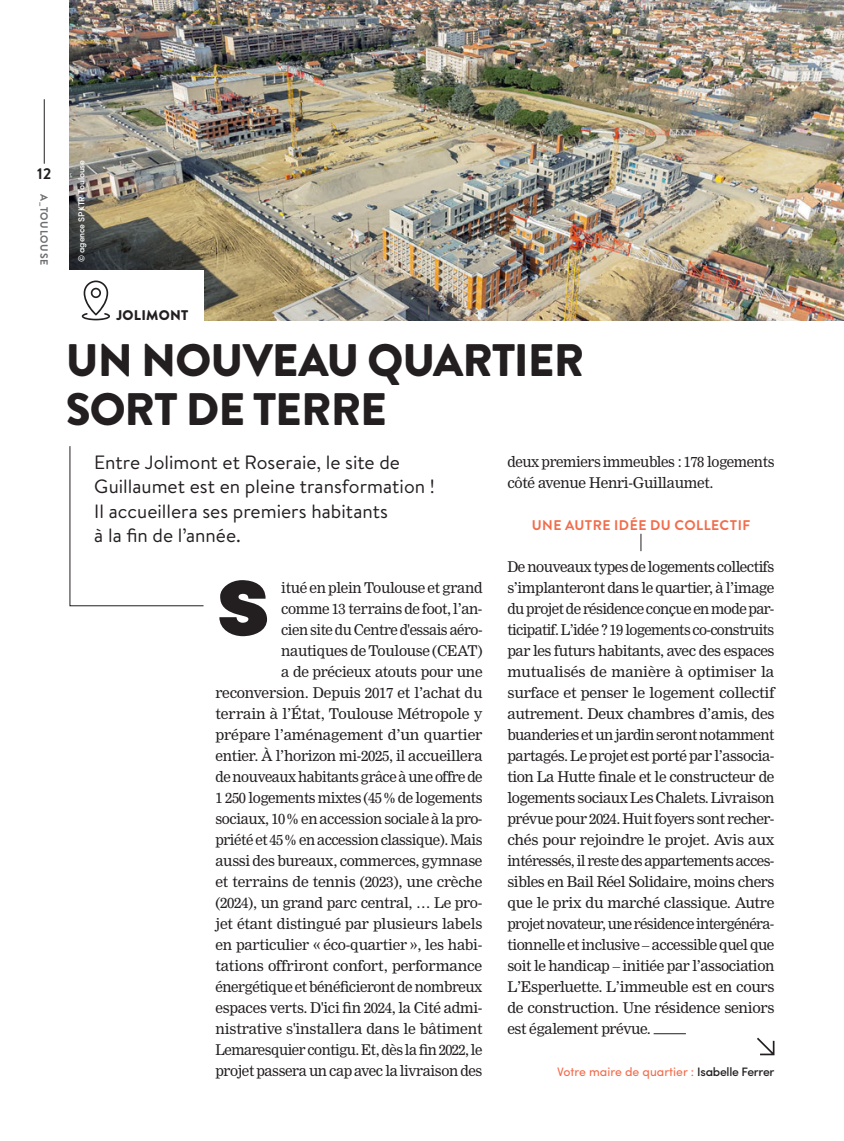
<style>
.page{position:relative;width:844px;height:1141px;background:#fff}
.page>*{position:absolute;margin:0;border:0;box-sizing:border-box;transform-origin:0 0}
.t1{font:900 115.15px "Sofia Pro";color:#231f20}
.t2{font:900 45.5px/49px "Brandon Grotesque";letter-spacing:-.02em;color:#231f20}
.t3{font:19.25px/24.5px "Brandon Text";color:#231f20}
.t4{font:700 15.75px "Brandon Grotesque";color:#231f20}
.t5{font:14.53px/21px "Nimrod MT Std";letter-spacing:-.02em;color:#231f20;text-align:right}
.t6{font:700 14px "Brandon Text";letter-spacing:.035em;color:#f26c4b}
.t7{font:900 14px "Brandon Grotesque";letter-spacing:.02em;color:#231f20}
.t8{font:12.25px "Sofia Pro";color:#f26c4b}
.t9{font:700 10.5px "Brandon Grotesque";letter-spacing:.06em;color:#6d6e70}
.t10{font:500 8.75px "Sofia Pro";letter-spacing:-.01em;color:#fff}
.s1{font-weight:500;color:#231f20}
</style>
<div class="page">
<img style="left:69px;top:0;width:774px;height:320px">
<svg style="left:69px;top:446px;width:135px;height:161px"></svg>
<svg style="left:640px;top:534px;width:1px;height:17px"></svg>
<hr style="left:653px;top:1033px;width:32px;height:1px;background:#231f20">
<div style="left:67px;top:271px;width:136px;height:52px;background:#fff"></div>
<svg style="left:82px;top:281px;width:28px;height:39px"></svg>
<hr style="left:44px;top:99px;width:1px;height:65px;background:#231f20">
<svg style="left:757px;top:1038px;width:17px;height:17px"></svg>
<p class="t4" style="left:37px;top:164px;width:16px">12</p>
<p class="t9" style="left:50px;top:194px;width:72px;rotate:90deg">A_TOULOUSE</p>
<p class="t10" style="left:79px;top:262px;width:104px;rotate:-90deg">© agence SPKTR Toulouse</p>
<p class="t7" style="left:116px;top:307px;width:74px">JOLIMONT</p>
<h2 class="t2" style="left:66px;top:336px;width:520px">UN NOUVEAU QUARTIER<br>SORT DE TERRE</h2>
<h3 class="t3" style="left:94px;top:452px;width:342px">Entre Jolimont et Roseraie, le site de Guillaumet est en pleine transformation !<br>Il accueillera ses premiers habitants<br>à la fin de l’année.</h3>
<h1 class="t1" style="left:215px;top:553px;width:57px">s</h1>
<p class="t5" style="left:215px;top:578px;width:269px">itué en plein Toulouse et grand<br>comme 13 terrains de foot, l’an-<br>cien site du Centre d'essais aéro&shy;nautiques de Toulouse (CEAT)<br>a de précieux atouts pour une reconversion. Depuis 2017 et l’achat du terrain à l’État, Toulouse Métropole y prépare l’aménagement d’un quartier entier. À l’horizon mi-2025, il accueillera de nouveaux habitants grâce à une offre de 1 250 logements mixtes (45% de logements sociaux, 10% en accession sociale à la pro&shy;priété et 45% en accession classique). Mais aussi des bureaux, commerces, gymnase et terrains de tennis (2023), une crèche (2024), un grand parc central, … Le pro&shy;jet étant distingué par plusieurs labels en particulier « éco-quartier », les habi&shy;tations offriront confort, performance énergétique et bénéficieront de nombreux espaces verts. D'ici fin 2024, la Cité admi&shy;nistrative s'installera dans le bâtiment Lemaresquier contigu. Et, dès la fin 2022, le projet passera un cap avec la livraison des</p>
<p class="t5" style="left:507px;top:452px;width:268px;text-align:left">deux premiers immeubles : 178 logements côté avenue Henri-Guillaumet.</p>
<p class="t6" style="left:531px;top:517px;width:220px">UNE AUTRE IDÉE DU COLLECTIF</p>
<p class="t5" style="left:507px;top:557px;width:269px;text-align:justify">De nouveaux types de logements collectifs s’implanteront dans le quartier, à l’image du projet de résidence conçue en mode par&shy;ticipatif. L’idée ? 19 logements co-construits par les futurs habitants, avec des espaces mutualisés de manière à optimiser la surface et penser le logement collectif autrement. Deux chambres d’amis, des buanderies et un jardin seront notamment partagés. Le projet est porté par l’associa&shy;tion La Hutte finale et le constructeur de logements sociaux Les Chalets. Livraison prévue pour 2024. Huit foyers sont recher&shy;chés pour rejoindre le projet. Avis aux intéressés, il reste des appartements acces&shy;sibles en Bail Réel Solidaire, moins chers que le prix du marché classique. Autre projet novateur, une résidence intergénéra&shy;tionnelle et inclusive – accessible quel que soit le handicap – initiée par l’association L’Esperluette. L’immeuble est en cours de construction. Une résidence seniors est également prévue.</p>
<p class="t8" style="left:557px;top:1067px;width:219px">Votre maire de quartier : <span class="s1">Isabelle Ferrer</span></p>
</div>
